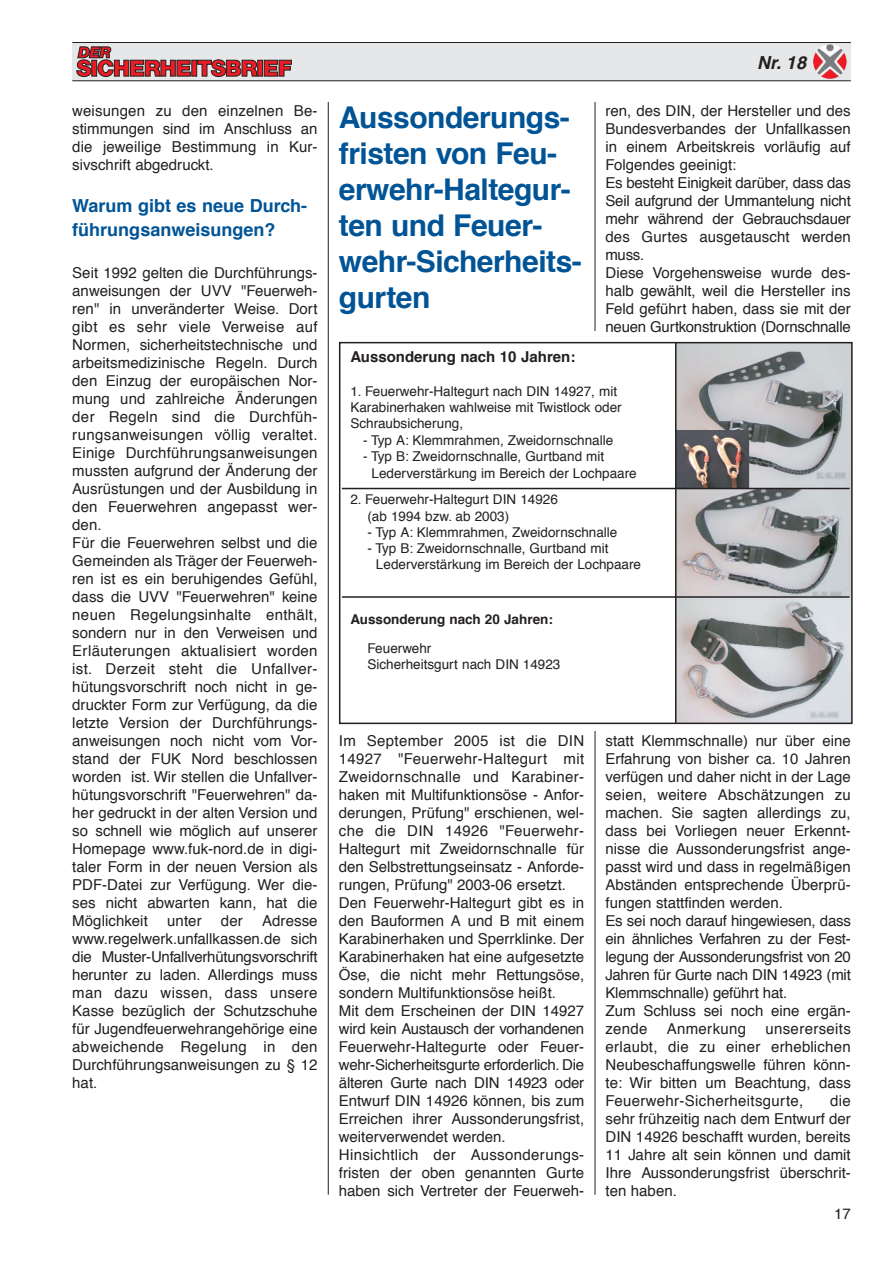
<style>
.page{position:relative;width:893px;height:1263px;background:#fff}
.page>*{position:absolute;margin:0;border:0;box-sizing:border-box;transform-origin:0 0}
.t1{font:700 30px/36px "Helvetica";letter-spacing:-.015em;color:#005496}
.t2{font:700 18px/24px "Helvetica";color:#005496}
.t3{font:italic 700 18px "Helvetica";color:#231f20}
.t4{font:15px/18px "Helvetica";color:#231f20;text-align:justify}
.t5{font:700 15px "Helvetica";color:#231f20}
.t6{font:15px "Helvetica";letter-spacing:.02em;color:#231f20}
.t7{font:13.5px/16.2px "Helvetica";color:#231f20}
.t8{font:700 13.5px "Helvetica";color:#231f20}
</style>
<div class="page">
<hr style="left:594px;top:102px;width:1px;height:1093px;background:#231f20">
<img style="left:676px;top:345px;width:173px;height:143px">
<svg style="left:676px;top:489px;width:173px;height:107px;background:#acacae"></svg>
<svg style="left:676px;top:598px;width:173px;height:123px;background:#b4b5b6"></svg>
<hr style="left:328px;top:102px;width:1px;height:1093px;background:#231f20">
<div style="left:72px;top:43px;width:778px;height:38px;background:#e6e7e8"></div>
<svg style="left:191px;top:60px;width:6px;height:16px"></svg>
<svg style="left:197px;top:59px;width:61px;height:18px"></svg>
<svg style="left:257px;top:60px;width:6px;height:16px"></svg>
<svg style="left:264px;top:60px;width:28px;height:17px"></svg>
<svg style="left:76px;top:46px;width:115px;height:31px"></svg>
<img style="left:813px;top:44px;width:33px;height:35px">
<hr style="left:72px;top:80px;width:778px;height:1px;background:#231f20">
<hr style="left:72px;top:42px;width:778px;height:1px;background:#231f20">
<hr style="left:675px;top:343px;width:1px;height:380px;background:#231f20">
<div style="left:591px;top:332px;width:11px;height:399px;background:#fff"></div>
<hr style="left:342px;top:488px;width:507px;height:1px;background:#231f20">
<hr style="left:342px;top:596px;width:507px;height:2px;background:#231f20">
<div style="left:339px;top:342px;width:513px;height:382px;border:2px solid #231f20"></div>
<p class="t4" style="left:72px;top:103px;width:247px">weisungen zu den einzelnen Be&shy;stimmungen sind im Anschluss an die jeweilige Bestimmung in Kur&shy;sivschrift abgedruckt.</p>
<p class="t2" style="left:72px;top:195px;width:236px">Warum gibt es neue Durch&shy;führungsanweisungen?</p>
<p class="t4" style="left:72px;top:265px;width:247px;text-align:left">Seit 1992 gelten die Durchführungs&shy;anweisungen der UVV "Feuerweh&shy;ren" in unveränderter Weise. Dort gibt es sehr viele Verweise auf<br>Normen, sicherheitstechnische und arbeitsmedizinische Regeln. Durch den Einzug der europäischen Nor&shy;mung und zahlreiche Änderungen der Regeln sind die Durchfüh&shy;rungsanweisungen völlig veraltet.<br>Einige Durchführungsanweisungen mussten aufgrund der Änderung der<br>Ausrüstungen und der Ausbildung in den Feuerwehren angepasst wer&shy;den.<br>Für die Feuerwehren selbst und die<br>Gemeinden als Träger der Feuerweh&shy;ren ist es ein beruhigendes Gefühl, dass die UVV "Feuerwehren" keine neuen Regelungsinhalte enthält, sondern nur in den Verweisen und<br>Erläuterungen aktualisiert worden ist. Derzeit steht die Unfallver&shy;hütungsvorschrift noch nicht in ge&shy;druckter Form zur Verfügung, da die letzte Version der Durchführungs&shy;anweisungen noch nicht vom Vor&shy;stand der FUK Nord beschlossen worden ist. Wir stellen die Unfallver&shy;hütungsvorschrift "Feuerwehren" da&shy;her gedruckt in der alten Version und so schnell wie möglich auf unserer<br>Homepage www.fuk-nord.de in digi&shy;taler Form in der neuen Version als<br>PDF-Datei zur Verfügung. Wer die&shy;ses nicht abwarten kann, hat die<br>Möglichkeit</p>
<p class="t4" style="left:72px;top:913px;width:247px;text-indent:190px">Adresse www.regelwerk.unfallkassen.de sich die Muster-Unfallverhütungsvorschrift herunter zu laden. Allerdings muss man dazu wissen, dass unsere Kasse bezüglich der Schutzschuhe für Jugendfeuerwehrangehörige eine abweichende Regelung in den Durchführungsanweisungen zu § 12 hat.</p>
<p class="t4" style="left:167px;top:913px;width:36px">unter</p>
<p class="t4" style="left:221px;top:913px;width:23px">der</p>
<h1 class="t1" style="left:339px;top:102px;width:244px">Aussonderungs&shy;fristen von Feu&shy;erwehr-Haltegur&shy;ten und Feuer&shy;wehr-Sicherheits&shy;gurten</h1>
<p class="t3" style="left:757px;top:56px;width:50px">Nr. 18</p>
<p class="t4" style="left:605px;top:103px;width:247px;text-align:left">ren, des DIN, der Hersteller und des<br>Bundesverbandes der Unfallkassen in einem Arbeitskreis vorläufig auf<br>Folgendes geeinigt:<br>Es besteht Einigkeit darüber, dass das<br>Seil aufgrund der Ummantelung nicht mehr während der Gebrauchsdauer des Gurtes ausgetauscht werden muss.<br>Diese Vorgehensweise wurde des&shy;halb gewählt, weil die Hersteller ins<br>Feld geführt haben, dass sie mit der neuen Gurtkonstruktion (Dornschnalle</p>
<p class="t5" style="left:350px;top:350px;width:226px">Aussonderung nach 10 Jahren:</p>
<p class="t7" style="left:350px;top:384px;width:273px">1. Feuerwehr-Haltegurt nach DIN 14927, mit<br>Karabinerhaken wahlweise mit Twistlock oder<br>Schraubsicherung,</p>
<p class="t7" style="left:363px;top:433px;width:251px">- Typ A: Klemmrahmen, Zweidornschnalle</p>
<p class="t7" style="left:371px;top:449px;width:267px;line-height:17.2px;text-indent:-8px">- Typ B: Zweidornschnalle, Gurtband mit<br>Lederverstärkung im Bereich der Lochpaare</p>
<p class="t7" style="left:367px;top:493px;width:192px;text-indent:-17px">2. Feuerwehr-Haltegurt DIN 14926 (ab 1994 bzw. ab 2003)</p>
<p class="t7" style="left:367px;top:525px;width:251px">- Typ A: Klemmrahmen, Zweidornschnalle</p>
<p class="t7" style="left:376px;top:541px;width:267px;text-indent:-9px">- Typ B: Zweidornschnalle, Gurtband mit<br>Lederverstärkung im Bereich der Lochpaare</p>
<p class="t8" style="left:350px;top:614px;width:204px">Aussonderung nach 20 Jahren:</p>
<p class="t7" style="left:367px;top:641px;width:194px">Feuerwehr<br>Sicherheitsgurt nach DIN 14923</p>
<p class="t4" style="left:339px;top:733px;width:247px;text-align:left">Im September 2005 ist die DIN 14927 "Feuerwehr-Haltegurt mit Zweidornschnalle und Karabiner&shy;haken mit Multifunktionsöse - Anfor&shy;derungen, Prüfung" erschienen, wel&shy;che die DIN 14926 "Feuerwehr-Haltegurt mit Zweidornschnalle für den Selbstrettungseinsatz - Anforde&shy;rungen, Prüfung" 2003-06 ersetzt.<br>Den Feuerwehr-Haltegurt gibt es in den Bauformen A und B mit einem Karabinerhaken und Sperrklinke. Der Karabinerhaken hat eine aufgesetzte Öse, die nicht mehr Rettungsöse, sondern Multifunktionsöse heißt.<br>Mit dem Erscheinen der DIN 14927 wird kein Austausch der vorhandenen Feuerwehr-Haltegurte oder Feuer&shy;wehr-Sicherheitsgurte erforderlich. Die älteren Gurte nach DIN 14923 oder Entwurf DIN 14926 können, bis zum Erreichen ihrer Aussonderungsfrist, weiterverwendet werden.<br>Hinsichtlich der Aussonderungs&shy;fristen der oben genannten Gurte haben sich Vertreter der Feuerweh-</p>
<p class="t4" style="left:605px;top:733px;width:247px;text-align:left">statt Klemmschnalle) nur über eine<br>Erfahrung von bisher ca. 10 Jahren verfügen und daher nicht in der Lage seien, weitere Abschätzungen zu machen. Sie sagten allerdings zu, dass bei Vorliegen neuer Erkennt&shy;nisse die Aussonderungsfrist ange&shy;passt wird und dass in regelmäßigen<br>Abständen entsprechende Überprü&shy;fungen stattfinden werden.<br>Es sei noch darauf hingewiesen, dass ein ähnliches Verfahren zu der Fest&shy;legung der Aussonderungsfrist von 20<br>Jahren für Gurte nach DIN 14923 (mit<br>Klemmschnalle) geführt hat.<br>Zum Schluss sei noch eine ergän&shy;zende</p>
<p class="t4" style="left:605px;top:1021px;width:247px;text-indent:160px">unsererseits erlaubt, die zu einer erheblichen Neubeschaffungswelle führen könn&shy;te: Wir bitten um Beachtung, dass Feuerwehr-Sicherheitsgurte,</p>
<p class="t6" style="left:666px;top:1022px;width:81px">Anmerkung</p>
<p class="t4" style="left:605px;top:1093px;width:247px;text-indent:224px">die sehr frühzeitig nach dem Entwurf der DIN 14926 beschafft wurden, bereits 11 Jahre alt sein können und damit Ihre Aussonderungsfrist überschrit&shy;ten haben.</p>
<p class="t4" style="left:834px;top:1206px;width:18px">17</p>
</div>
